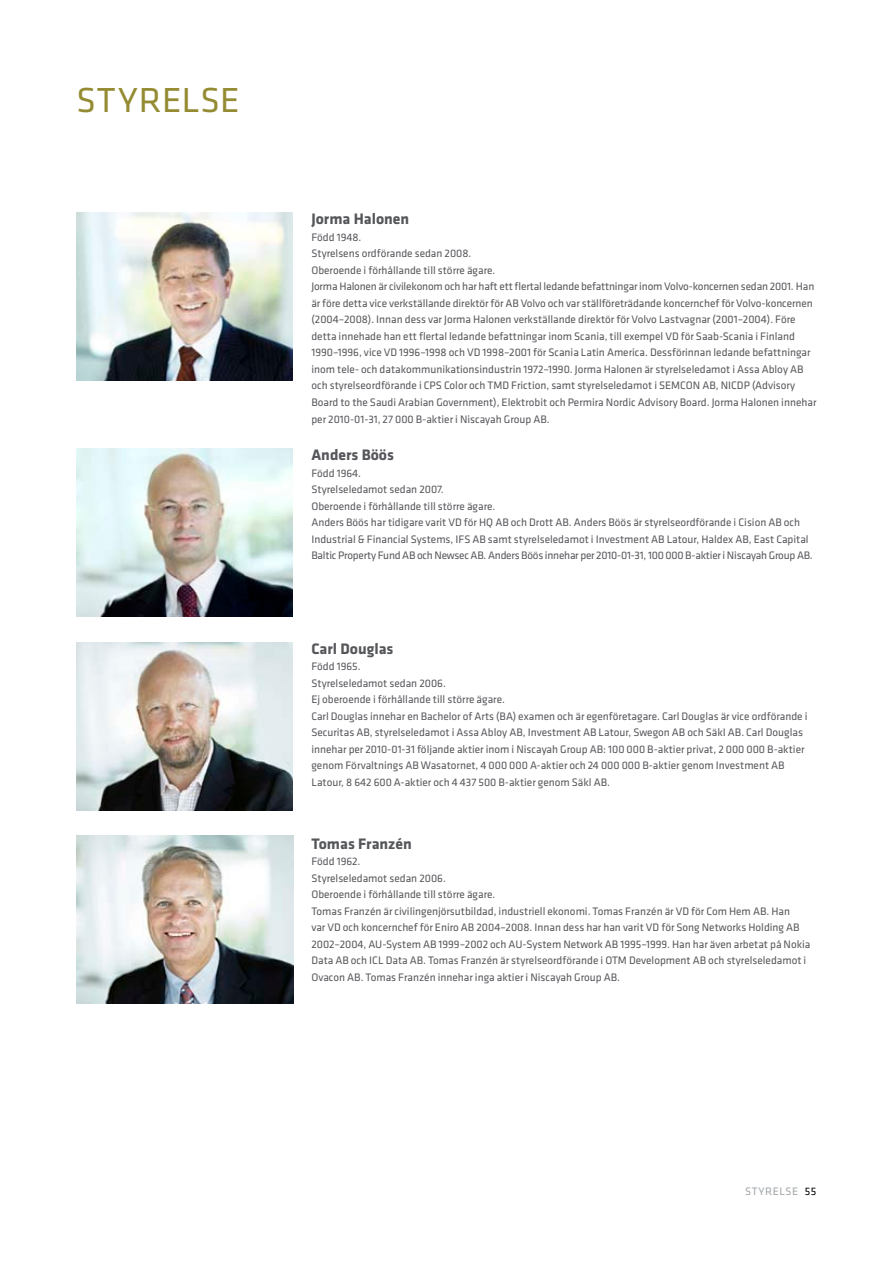
<style>
.page{position:relative;width:893px;height:1263px;background:#fff}
.page>*{position:absolute;margin:0;border:0;box-sizing:border-box;transform-origin:0 0}
.t1{font:36px "Sec Sys";letter-spacing:.02em;color:#948b32}
.t2{font:700 15.75px "Sec Sys";color:#56575b}
.t3{font:11.25px/16.5px "Sec Sys";color:#56575b}
.t4{font:11.25px "Sec Sys";letter-spacing:.05em;color:#a0a5a9}
.s1{color:#000}
</style>
<div class="page">
<img style="left:77px;top:449px;width:216px;height:168px">
<img style="left:77px;top:642px;width:216px;height:168px">
<img style="left:77px;top:213px;width:216px;height:168px">
<img style="left:77px;top:836px;width:216px;height:167px">
<h1 class="t1" style="left:77px;top:81px;width:164px">Styrelse</h1>
<h2 class="t2" style="left:311px;top:211px;width:99px">Jorma Halonen</h2>
<p class="t3" style="left:311px;top:229px;width:504px">Född 1948.<br>Styrelsens ordförande sedan 2008.<br>Oberoende i förhållande till större ägare.<br>Jorma Halonen är civilekonom och har haft ett flertal ledande befattningar inom Volvo-koncernen sedan 2001. H an är före detta vice verkställande direktör för AB Volvo och var ställföreträdande koncernchef för Volvo-koncernen (2004–2008). I nnan dess var Jorma Halonen verkställande direktör för Volvo Lastvagnar (2001–2004). Före detta innehade han ett flertal ledande befattningar inom Scania, till exempel VD för Saab-Scania i Finland 1990–1996, vice VD 1996–1998 och VD 1998–2001 för Scania Latin America. Dessförinnan ledande befattningar inom tele- och datakommunikationsindustrin 1972–1990. Jorma Halonen är styrelseledamot i Assa Abloy AB och styrelseordförande i CPS Color och TMD</p>
<p class="t3" style="left:311px;top:378px;width:506px;text-indent:432px">P (Advisory<br>Board to the Saudi Arabian Government), Elektrobit och Permira Nordic Advisory Board. Jorma Halonen innehar per 2010-01-31, 27 000 B-aktier i N iscayah Group AB.</p>
<p class="t3" style="left:511px;top:378px;width:156px">Friction, samt styrelseledamot i SEMCON</p>
<p class="t3" style="left:702px;top:378px;width:25px">AB, NICD</p>
<h2 class="t2" style="left:311px;top:447px;width:84px">Anders Böös</h2>
<p class="t3" style="left:311px;top:465px;width:503px">Född 1964.<br>Styrelseledamot sedan 2007.<br>Oberoende i förhållande till större ägare.<br>Anders Böös har tidigare varit VD för H Q AB och Drott AB. Anders Böös är styrelseordförande i Cision AB och<br>I ndustrial &amp; Financial Systems, I FS AB samt styrelseledamot i I nvestment AB Latour, Haldex AB, East Capital Baltic Property Fund AB och Newsec AB. Anders Böös innehar per 2010-01-31, 100 000 B-aktier i N iscayah Group AB.</p>
<h2 class="t2" style="left:311px;top:640px;width:83px">Carl Douglas</h2>
<p class="t3" style="left:311px;top:659px;width:498px">Född 1965.<br>Styrelseledamot sedan 2006.<br>Ej oberoende i förhållande till större ägare.<br>Carl Douglas innehar en Bachelor of Arts (BA) examen och är egenföretagare. Carl Douglas är vice ordförande i Securitas AB, styrelseledamot i Assa Abloy AB, I nvestment AB Latour, Swegon AB och SäkI AB. Carl Douglas innehar per 2010-01-31 följande aktier inom i N iscayah Group AB: 100 000 B-aktier privat, 2 000 000 B-aktier genom Förvaltnings AB Wasatornet, 4 000 000 A-aktier och 24 000 000 B-aktier genom I nvestment AB Latour, 8 642 600 A-aktier och 4 437 500 B-aktier genom Säkl AB.</p>
<h2 class="t2" style="left:311px;top:835px;width:102px">Tomas Franzén</h2>
<p class="t3" style="left:311px;top:853px;width:501px">Född 1962.<br>Styrelseledamot sedan 2006.<br>Oberoende i förhållande till större ägare.<br>Tomas Franzén är civilingenjörsutbildad, industriell ekonomi. Tomas Franzén är VD för Com Hem AB. Han<br>var VD och koncernchef för Eniro AB 2004–2008. I nnan dess har han varit VD för Song Networks Holding AB 2002–2004, AU-System AB 1999–2002 och AU-System Network AB 1995–1999. Han har även arbetat på Nokia Data AB och ICL Data AB. Tomas Franzén är styrelseordförande i OTM</p>
<p class="t3" style="left:629px;top:952px;width:179px">Development AB och styrelseledamot i</p>
<p class="t3" style="left:311px;top:969px;width:310px">Ovacon AB. Tomas Franzén innehar inga aktier i N iscayah Group AB.</p>
<p class="t4" style="left:745px;top:1185px;width:73px">styrelse <span class="s1">55</span></p>
</div>
